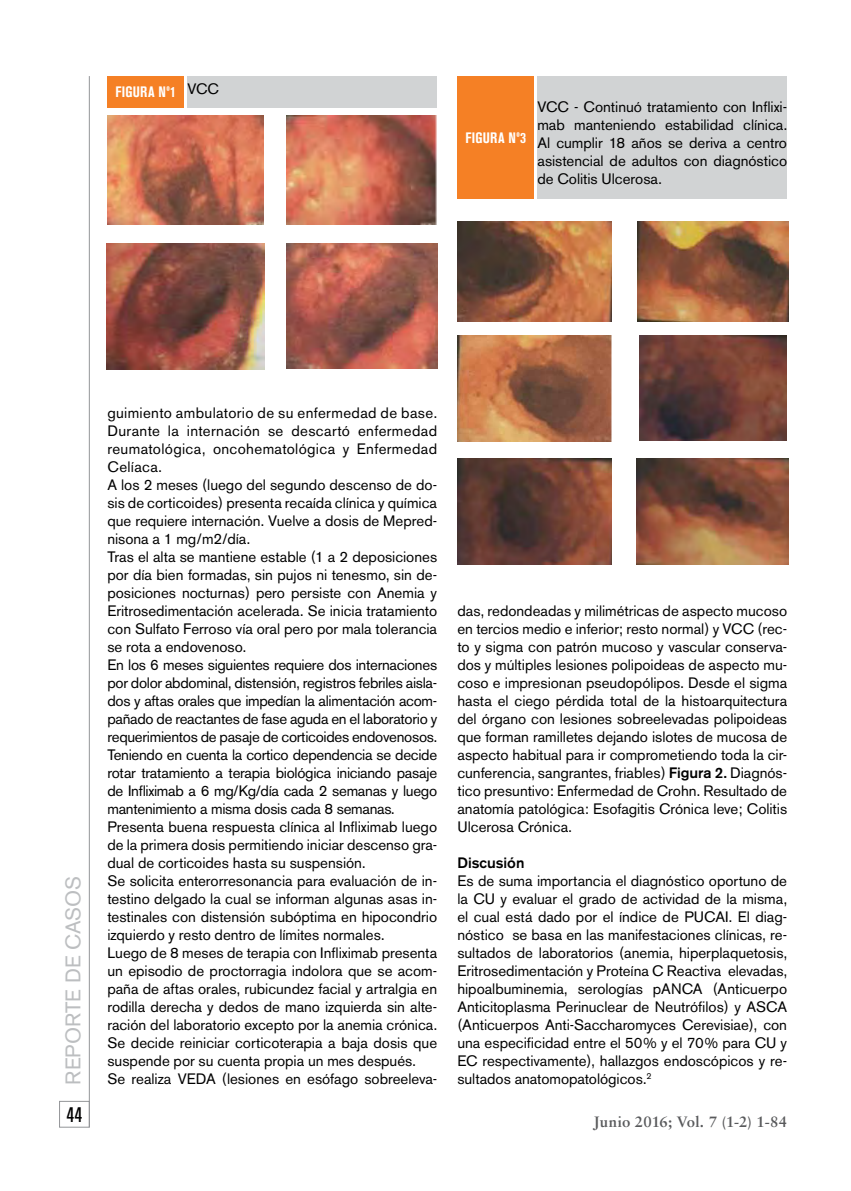
<style>
.page{position:relative;width:851px;height:1191px;background:#fff}
.page>*{position:absolute;margin:0;border:0;box-sizing:border-box;transform-origin:0 0}
.t1{font:21px "Akzidenz Grotesk BE";letter-spacing:.005em;color:#bcbec0}
.t2{font:500 condensed 21px "Akzidenz Grotesk BE";color:#000}
.t3{font:15px/18px "Akzidenz Grotesk BE";color:#000;text-align:justify}
.t4{font:700 15px "Sabon";letter-spacing:.01em;color:#58595b}
.t5{font:700 condensed 15px "Akzidenz Grotesk BE";letter-spacing:.025em;color:#fff}
.t6{font:500 15px "Akzidenz Grotesk BE";letter-spacing:-.005em;color:#000}
.s1{font-weight:500}
</style>
<div class="page">
<hr style="left:89px;top:76px;width:1px;height:1051px;background:#939598">
<div style="left:59px;top:1101px;width:31px;height:26px;border:1px solid #939598"></div>
<img style="left:107px;top:116px;width:156px;height:109px">
<img style="left:286px;top:116px;width:151px;height:109px">
<img style="left:106px;top:243px;width:158px;height:126px">
<img style="left:286px;top:244px;width:151px;height:124px">
<div style="left:107px;top:76px;width:77px;height:32px;background:#f58025"></div>
<div style="left:187px;top:76px;width:250px;height:32px;background:#d1d3d4"></div>
<div style="left:457px;top:76px;width:77px;height:123px;background:#f58025"></div>
<div style="left:537px;top:76px;width:250px;height:123px;background:#d1d3d4"></div>
<img style="left:457px;top:221px;width:154px;height:100px">
<img style="left:637px;top:221px;width:151px;height:100px">
<img style="left:457px;top:336px;width:154px;height:105px">
<img style="left:639px;top:336px;width:146px;height:105px">
<img style="left:457px;top:459px;width:154px;height:105px">
<img style="left:636px;top:458px;width:152px;height:106px">
<p class="t5" style="left:115px;top:84px;width:13px">FIGURA</p>
<p class="t5" style="left:158px;top:84px;width:62px">Nº1 <sup>VCC</sup></p>
<p class="t5" style="left:465px;top:129px;width:13px">FIGURA</p>
<p class="t5" style="left:508px;top:129px;width:19px">Nº3</p>
<p class="t3" style="left:537px;top:98px;width:251px">VCC - Continuó tratamiento con Inflixi&shy;mab manteniendo estabilidad clínica.<br>Al cumplir 18 años se deriva a centro asistencial de adultos con diagnóstico de Colitis Ulcerosa.</p>
<h1 class="t1" style="left:60px;top:1084px;width:210px;rotate:-90deg">REPORTE DE CASOS</h1>
<h1 class="t2" style="left:67px;top:1103px;width:17px">44</h1>
<p class="t3" style="left:107px;top:404px;width:331px;text-align:left">guimiento ambulatorio de su enfermedad de base.<br>Durante la internación se descartó enfermedad reumatológica, oncohematológica y Enfermedad Celíaca.<br>A los 2 meses (luego del segundo descenso de do&shy;sis de corticoides) presenta recaída clínica y química que requiere internación. Vuelve a dosis de Mepred&shy;nisona a 1 mg/m2/día.<br>Tras el alta se mantiene estable (1 a 2 deposiciones por día bien formadas, sin pujos ni tenesmo, sin de&shy;posiciones nocturnas) pero persiste con Anemia y Eritrosedimentación acelerada. Se inicia tratamiento con Sulfato Ferroso vía oral pero por mala tolerancia se rota a endovenoso.<br>En los 6 meses siguientes requiere dos internaciones por dolor abdominal, distensión, registros febriles aisla&shy;dos y aftas orales que impedían la alimentación acom&shy;pañado de reactantes de fase aguda en el laboratorio y requerimientos de pasaje de corticoides endovenosos.<br>Teniendo en cuenta la cortico dependencia se decide rotar tratamiento a terapia biológica iniciando pasaje de Infliximab a 6 mg/Kg/día cada 2 semanas y luego mantenimiento a misma dosis cada 8 semanas.<br>Presenta buena respuesta clínica al Infliximab luego de la primera dosis permitiendo iniciar descenso gra&shy;dual de corticoides hasta su suspensión.<br>Se solicita enterorresonancia para evaluación de in&shy;testino delgado la cual se informan algunas asas in&shy;testinales con distensión subóptima en hipocondrio izquierdo y resto dentro de límites normales.<br>Luego de 8 meses de terapia con Infliximab presenta un episodio de proctorragia indolora que se acom&shy;paña de aftas orales, rubicundez facial y artralgia en rodilla derecha y dedos de mano izquierda sin alte&shy;ración del laboratorio excepto por la anemia crónica.<br>Se decide reiniciar corticoterapia a baja dosis que suspende por su cuenta propia un mes después.<br>Se realiza VEDA (lesiones en esófago sobreeleva-</p>
<p class="t3" style="left:457px;top:602px;width:331px">das, redondeadas y milimétricas de aspecto mucoso en tercios medio e inferior; resto normal) y VCC (rec&shy;to y sigma con patrón mucoso y vascular conserva&shy;dos y múltiples lesiones polipoideas de aspecto mu&shy;coso e impresionan pseudopólipos. Desde el sigma hasta el ciego pérdida total de la histoarquitectura del órgano con lesiones sobreelevadas polipoideas que forman ramilletes dejando islotes de mucosa de aspecto habitual para ir comprometiendo toda la cir&shy;cunferencia, sangrantes, friables) <span class="s1">Figura 2.</span> Diagnós&shy;tico presuntivo: Enfermedad de Crohn. Resultado de anatomía patológica: Esofagitis Crónica leve; Colitis Ulcerosa Crónica.</p>
<p class="t6" style="left:457px;top:854px;width:69px">Discusión</p>
<p class="t3" style="left:457px;top:872px;width:331px">Es de suma importancia el diagnóstico oportuno de la CU y evaluar el grado de actividad de la misma, el cual está dado por el índice de PUCAI. El diag&shy;nóstico se basa en las manifestaciones clínicas, re&shy;sultados de laboratorios (anemia, hiperplaquetosis, Eritrosedimentación y Proteína C Reactiva elevadas, hipoalbuminemia, serologías pANCA (Anticuerpo Anticitoplasma Perinuclear de Neutrófilos) y ASCA (Anticuerpos Anti-Saccharomyces Cerevisiae), con una especificidad entre el 50% y el 70% para CU y EC respectivamente), hallazgos endoscópicos y re&shy;sultados anatomopatológicos.<sup>2</sup></p>
<p class="t4" style="left:594px;top:1112px;width:195px">Junio 2016; Vol. 7 (1-2) 1-84</p>
</div>
